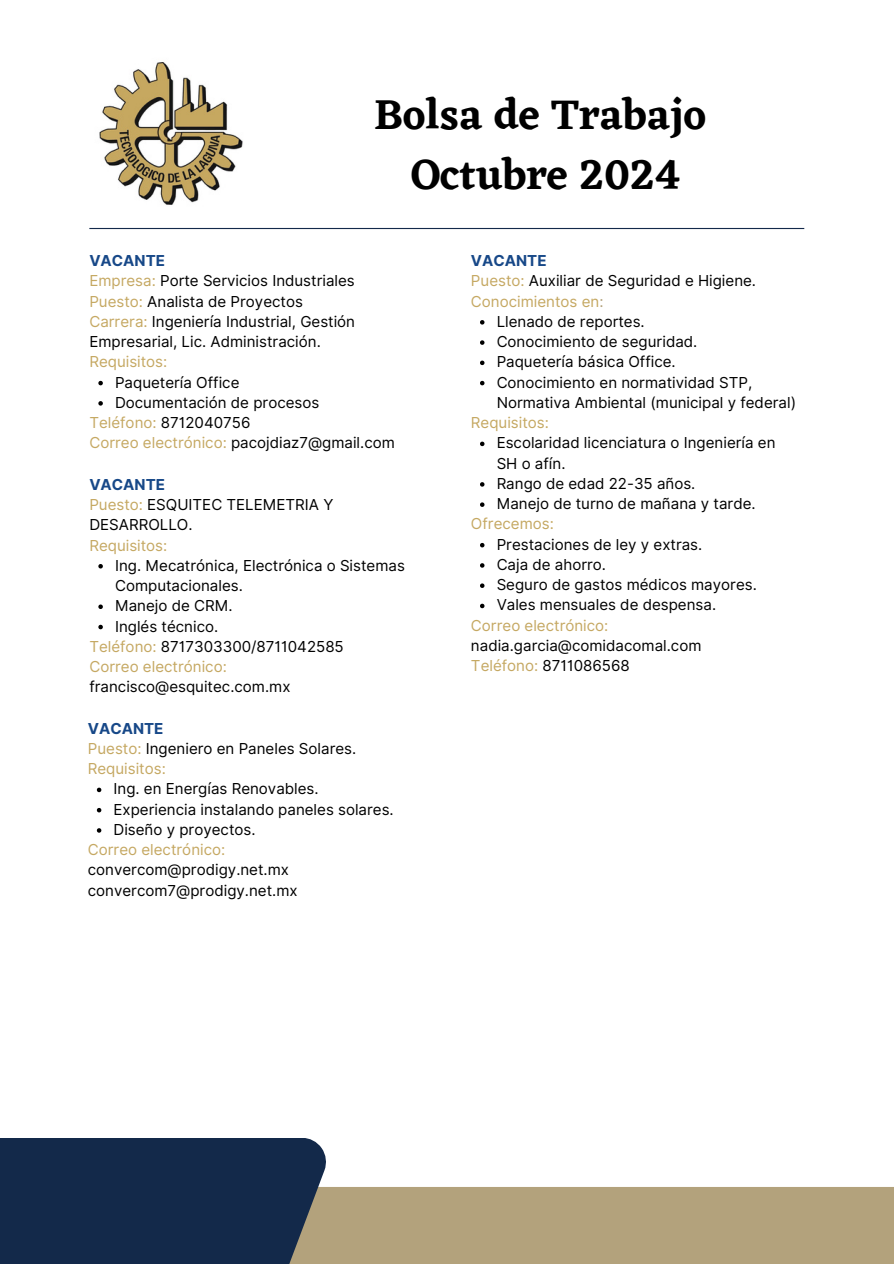
<style>
.page{position:relative;width:894px;height:1264px;background:#fff}
.page>*{position:absolute;margin:0;border:0;box-sizing:border-box;transform-origin:0 0}
.t1{font:600 43.2px/59.7px "Eczar";color:#000;text-align:center}
.t2{font:15.15px/20.2px "Inter";color:#000}
.t3{font:15.15px "Inter";color:#c5a862}
.t4{font:700 15.15px "Inter";color:#174888}
.s1{color:#c5a862}
.s2{color:#b3a27c}
</style>
<div class="page">
<hr style="left:89px;top:228px;width:715px;height:1px;background:#13294a">
<img style="left:99px;top:62px;width:144px;height:143px">
<div style="left:181px;top:1186px;width:712px;height:77px;background:#b3a27c"></div>
<div style="left:0;top:1137px;width:326px;height:126px;background:#13294a"></div>
<svg style="left:98px;top:564px;width:5px;height:4px"></svg>
<svg style="left:98px;top:604px;width:5px;height:5px"></svg>
<svg style="left:98px;top:624px;width:5px;height:5px"></svg>
<svg style="left:98px;top:381px;width:5px;height:4px"></svg>
<svg style="left:98px;top:401px;width:5px;height:4px"></svg>
<svg style="left:480px;top:320px;width:4px;height:4px"></svg>
<svg style="left:480px;top:340px;width:4px;height:5px"></svg>
<svg style="left:480px;top:360px;width:4px;height:5px"></svg>
<svg style="left:480px;top:381px;width:4px;height:4px"></svg>
<svg style="left:480px;top:441px;width:4px;height:5px"></svg>
<svg style="left:480px;top:482px;width:4px;height:4px"></svg>
<svg style="left:480px;top:502px;width:4px;height:5px"></svg>
<svg style="left:480px;top:543px;width:4px;height:4px"></svg>
<svg style="left:480px;top:563px;width:4px;height:4px"></svg>
<svg style="left:480px;top:583px;width:4px;height:5px"></svg>
<svg style="left:480px;top:603px;width:4px;height:5px"></svg>
<svg style="left:97px;top:787px;width:4px;height:5px"></svg>
<svg style="left:97px;top:808px;width:4px;height:4px"></svg>
<svg style="left:97px;top:828px;width:4px;height:4px"></svg>
<h1 class="t1" style="left:374px;top:84px;width:333px">Bolsa de Trabajo<br>Octubre 2024</h1>
<p class="t4" style="left:89px;top:251px;width:77px">VACANTE</p>
<p class="t2" style="left:89px;top:271px;width:267px"><span class="s1">Empresa:</span> Porte Servicios Industriales</p>
<p class="t2" style="left:89px;top:291px;width:215px"><span class="s1">Puesto:</span> Analista de Proyectos</p>
<p class="t2" style="left:89px;top:311px;width:267px"><span class="s1">Carrera:</span> Ingeniería Industrial, Gestión<br>Empresarial, Lic. Administración.</p>
<p class="t3" style="left:89px;top:353px;width:79px">Requisitos:</p>
<p class="t2" style="left:115px;top:372px;width:126px">Paquetería Office</p>
<p class="t2" style="left:115px;top:392px;width:206px">Documentación de procesos</p>
<p class="t2" style="left:89px;top:412px;width:162px"><span class="s1">Teléfono:</span> 8712040756</p>
<p class="t2" style="left:89px;top:433px;width:307px"><span class="s1">Correo electrónico:</span> pacojdiaz7@gmail.com</p>
<p class="t4" style="left:89px;top:475px;width:77px">VACANTE</p>
<p class="t2" style="left:89px;top:494px;width:245px"><span class="s1">Puesto:</span> ESQUITEC TELEMETRIA Y<br>DESARROLLO.</p>
<p class="t3" style="left:89px;top:536px;width:79px">Requisitos:</p>
<p class="t2" style="left:115px;top:555px;width:291px">Ing. Mecatrónica, Electrónica o Sistemas<br>Computacionales.</p>
<p class="t2" style="left:115px;top:595px;width:119px">Manejo de CRM.</p>
<p class="t2" style="left:115px;top:616px;width:105px">Inglés técnico.</p>
<p class="t2" style="left:89px;top:636px;width:256px"><span class="s1">Teléfono:</span> 8717303300/8711042585</p>
<p class="t2" style="left:89px;top:656px;width:202px"><span class="s1">Correo electrónico: </span>francisco@esquitec.com.mx</p>
<p class="t4" style="left:88px;top:719px;width:77px">VACANTE</p>
<p class="t2" style="left:88px;top:738px;width:270px"><span class="s1">Puesto:</span> Ingeniero en Paneles Solares.</p>
<p class="t3" style="left:88px;top:759px;width:79px">Requisitos:</p>
<p class="t2" style="left:113px;top:778px;width:206px">Ing. en Energías Renovables.</p>
<p class="t2" style="left:113px;top:799px;width:281px">Experiencia instalando paneles solares.</p>
<p class="t2" style="left:113px;top:819px;width:143px">Diseño y proyectos.</p>
<p class="t2" style="left:88px;top:839px;width:203px"><span class="s1">Correo electrónico: </span>convercom@prodigy.net.mx</p>
<p class="t2" style="left:88px;top:880px;width:211px">convercom7@prodigy.net.mx</p>
<p class="t4" style="left:471px;top:251px;width:77px">VACANTE</p>
<p class="t2" style="left:471px;top:271px;width:286px"><span class="s1">Puesto:</span> Auxiliar de Seguridad e Higiene.</p>
<p class="t3" style="left:471px;top:292px;width:134px">Conocimientos en<span class="s2">:</span></p>
<p class="t2" style="left:496px;top:311px;width:150px">Llenado de reportes.</p>
<p class="t2" style="left:496px;top:331px;width:202px">Conocimiento de seguridad.</p>
<p class="t2" style="left:496px;top:352px;width:180px">Paquetería básica Office.</p>
<p class="t2" style="left:496px;top:372px;width:301px">Conocimiento en normatividad STP,<br>Normativa Ambiental (municipal y federal)</p>
<p class="t3" style="left:471px;top:413px;width:79px">Requisitos:</p>
<p class="t2" style="left:496px;top:433px;width:280px">Escolaridad licenciatura o Ingeniería en<br>SH o afín.</p>
<p class="t2" style="left:496px;top:473px;width:200px">Rango de edad 22-35 años.</p>
<p class="t2" style="left:496px;top:493px;width:260px">Manejo de turno de mañana y tarde.</p>
<p class="t3" style="left:471px;top:515px;width:84px">Ofrecemos:</p>
<p class="t2" style="left:496px;top:534px;width:207px">Prestaciones de ley y extras.</p>
<p class="t2" style="left:496px;top:554px;width:111px">Caja de ahorro.</p>
<p class="t2" style="left:496px;top:574px;width:261px">Seguro de gastos médicos mayores.</p>
<p class="t2" style="left:496px;top:595px;width:221px">Vales mensuales de despensa.</p>
<p class="t2" style="left:471px;top:615px;width:232px"><span class="s1">Correo electrónico: </span>nadia.garcia@comidacomal.com</p>
<p class="t2" style="left:471px;top:655px;width:160px"><span class="s1">Teléfono:</span> 8711086568</p>
</div>
